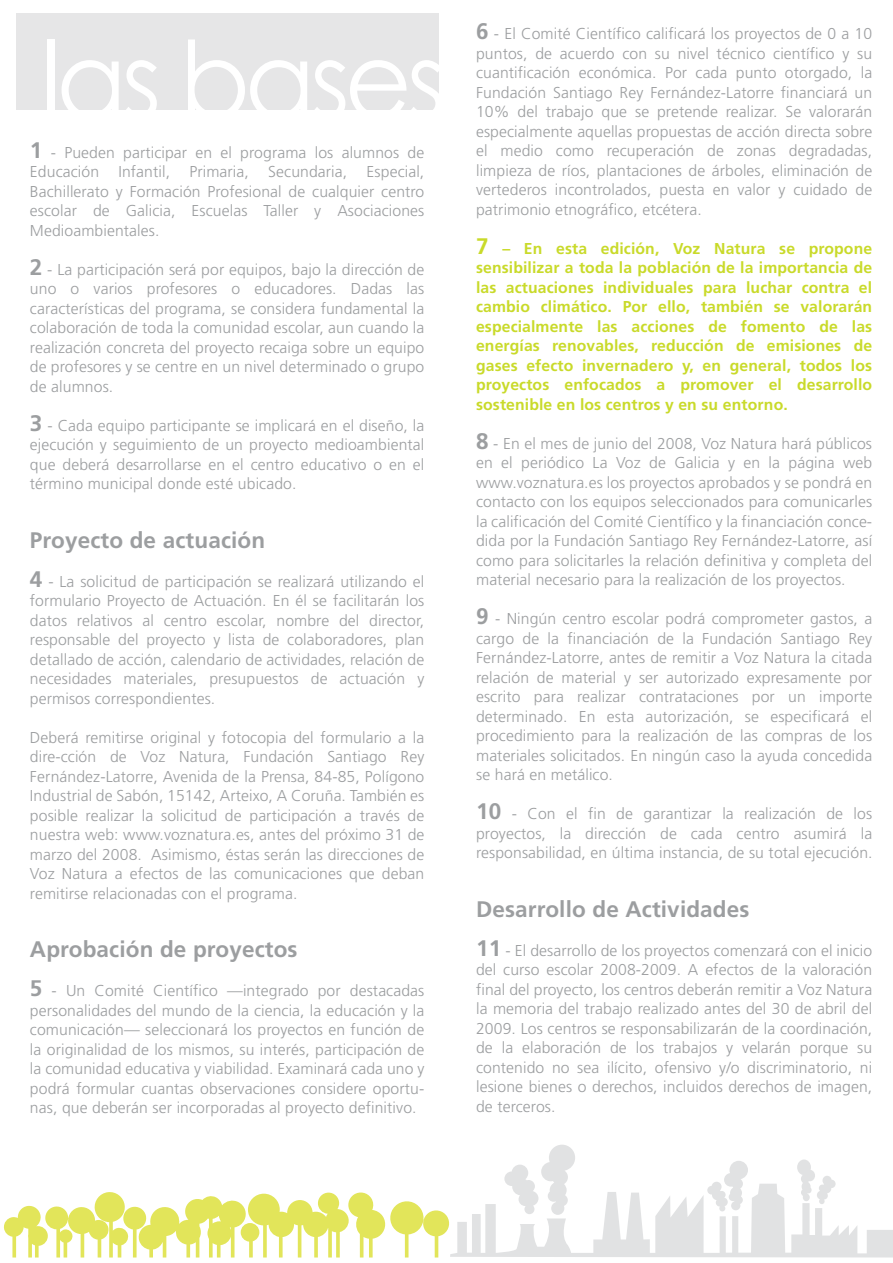
<style>
.page{position:relative;width:893px;height:1263px;background:#fff}
.page>*{position:absolute;margin:0;border:0;box-sizing:border-box;transform-origin:0 0}
.t1{font:700 22.5px "Frutiger";letter-spacing:.005em;color:#9c9ea0}
.t2{font:300 15.75px/19.5px "Frutiger";letter-spacing:.005em;color:#9c9ea0;text-align:justify}
.t3{font:700 15.75px/19.5px "Frutiger";letter-spacing:.005em;color:#c9da2a;text-align:justify}
.s1{font-weight:700;font-size:22.5px}
.s2{font-size:22.5px}
</style>
<div class="page">
<svg style="left:4px;top:1145px;width:889px;height:112px"></svg>
<div style="left:16px;top:13px;width:422px;height:96px;background:#e6e6e7"></div>
<div style="left:47px;top:39px;width:8px;height:80px;background:#fff"></div>
<svg style="left:62px;top:60px;width:95px;height:50px"></svg>
<svg style="left:188px;top:39px;width:119px;height:71px"></svg>
<svg style="left:313px;top:60px;width:126px;height:50px"></svg>
<p class="t2" style="left:30px;top:142px;width:396px"><span class="s1">1</span> - Pueden participar en el programa los alumnos de Educación Infantil, Primaria, Secundaria, Especial, Bachillerato y Formación Profesional de cualquier centro escolar de Galicia, Escuelas Taller y Asociaciones Medioambientales.</p>
<p class="t2" style="left:30px;top:259px;width:396px"><span class="s1">2</span> - La participación será por equipos, bajo la dirección de uno o varios profesores o educadores. Dadas las características del programa, se considera fundamental la colaboración de toda la comunidad escolar, aun cuando la realización concreta del proyecto recaiga sobre un equipo de profesores y se centre en un nivel determinado o grupo de alumnos.</p>
<p class="t2" style="left:30px;top:415px;width:396px"><span class="s1">3</span> - Cada equipo participante se implicará en el diseño, la ejecución y seguimiento de un proyecto medioambiental que deberá desarrollarse en el centro educativo o en el término municipal donde esté ubicado.</p>
<h1 class="t1" style="left:30px;top:527px;width:237px">Proyecto de actuación</h1>
<p class="t2" style="left:30px;top:571px;width:396px"><span class="s1">4</span> - La solicitud de participación se realizará utilizando el formulario Proyecto de Actuación. En él se facilitarán los datos relativos al centro escolar, nombre del director, responsable del proyecto y lista de colaboradores, plan detallado de acción, calendario de actividades, relación de necesidades materiales, presupuestos de actuación y permisos correspondientes.</p>
<p class="t2" style="left:30px;top:727px;width:396px">Deberá remitirse original y fotocopia del formulario a la dire-cción de Voz Natura, Fundación Santiago Rey Fernández-Latorre, Avenida de la Prensa, 84-85, Polígono Industrial de Sabón, 15142, Arteixo, A Coruña. También es posible realizar la solicitud de participación a través de nuestra web: www.voznatura.es, antes del próximo 31 de marzo del 2008. Asimismo, éstas serán las direcciones de Voz Natura a efectos de las comunicaciones que deban remitirse relacionadas con el programa.</p>
<h1 class="t1" style="left:30px;top:936px;width:269px">Aprobación de proyectos</h1>
<p class="t2" style="left:30px;top:981px;width:396px"><span class="s1">5</span> - Un Comité Científico —integrado por destacadas personalidades del mundo de la ciencia, la educación y la comunicación— seleccionará los proyectos en función de la originalidad de los mismos, su interés, participación de la comunidad educativa y viabilidad. Examinará cada uno y podrá formular cuantas observaciones considere oportu&shy;nas, que deberán ser incorporadas al proyecto definitivo.</p>
<p class="t2" style="left:476px;top:24px;width:398px"><span class="s1">6</span> - El Comité Científico calificará los proyectos de 0 a 10 puntos, de acuerdo con su nivel técnico científico y su cuantificación económica. Por cada punto otorgado, la Fundación Santiago Rey Fernández-Latorre financiará un 10% del trabajo que se pretende realizar. Se valorarán especialmente aquellas propuestas de acción directa sobre el medio como recuperación de zonas degradadas, limpieza de ríos, plantaciones de árboles, eliminación de vertederos incontrolados, puesta en valor y cuidado de patrimonio etnográfico, etcétera.</p>
<p class="t3" style="left:476px;top:238px;width:398px"><span class="s2">7</span> – En esta edición, Voz Natura se propone sensibilizar a toda la población de la importancia de las actuaciones individuales para luchar contra el cambio climático. Por ello, también se valorarán especialmente las acciones de fomento de las energías renovables, reducción de emisiones de gases efecto invernadero y, en general, todos los proyectos enfocados a promover el desarrollo sostenible en los centros y en su entorno.</p>
<p class="t2" style="left:476px;top:433px;width:398px"><span class="s1">8</span> - En el mes de junio del 2008, Voz Natura hará públicos en el periódico La Voz de Galicia y en la página web www.voznatura.es los proyectos aprobados y se pondrá en contacto con los equipos seleccionados para comunicarles la calificación del Comité Científico y la financiación conce&shy;dida por la Fundación Santiago Rey Fernández-Latorre, así como para solicitarles la relación definitiva y completa del material necesario para la realización de los proyectos.</p>
<p class="t2" style="left:476px;top:609px;width:398px"><span class="s1">9</span> - Ningún centro escolar podrá comprometer gastos, a cargo de la financiación de la Fundación Santiago Rey Fernández-Latorre, antes de remitir a Voz Natura la citada relación de material y ser autorizado expresamente por escrito para realizar contrataciones por un importe determinado. En esta autorización, se especificará el procedimiento para la realización de las compras de los materiales solicitados. En ningún caso la ayuda concedida se hará en metálico.</p>
<p class="t2" style="left:476px;top:804px;width:398px"><span class="s1">10</span> - Con el fin de garantizar la realización de los proyectos, la dirección de cada centro asumirá la responsabilidad, en última instancia, de su total ejecución.</p>
<h1 class="t1" style="left:476px;top:895px;width:275px">Desarrollo de Actividades</h1>
<p class="t2" style="left:476px;top:940px;width:398px"><span class="s1">11</span> - El desarrollo de los proyectos comenzará con el inicio del curso escolar 2008-2009. A efectos de la valoración final del proyecto, los centros deberán remitir a Voz Natura la memoria del trabajo realizado antes del 30 de abril del 2009. Los centros se responsabilizarán de la coordinación, de la elaboración de los trabajos y velarán porque su contenido no sea ilícito, ofensivo y/o discriminatorio, ni lesione bienes o derechos, incluidos derechos de imagen, de terceros.</p>
</div>
